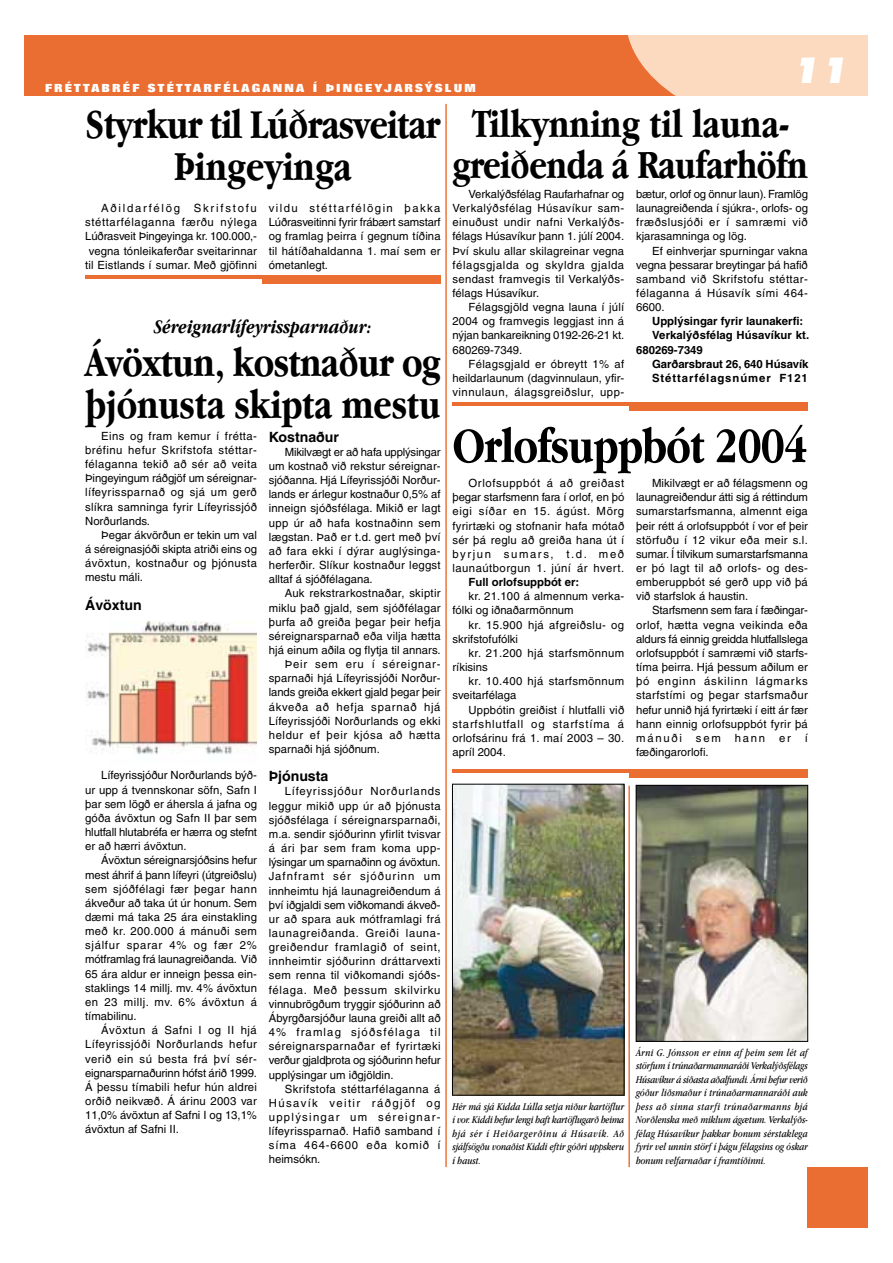
<style>
.page{position:relative;width:893px;height:1263px;background:#fff}
.page>*{position:absolute;margin:0;border:0;box-sizing:border-box;transform-origin:0 0}
.t1{font:700 51px "Apple Garamond";letter-spacing:-.015em;color:#000}
.t2{font:700 42.45px/42.5px "Apple Garamond";letter-spacing:-.015em;color:#000;text-align:center}
.t3{font:700 41.1px/41.1px "Apple Garamond";letter-spacing:-.015em;color:#000;text-align:center}
.t4{font:italic 800 33.9px "Futura";color:#fff}
.t5{font:italic 700 19.8px "Apple Garamond";color:#000}
.t6{font:700 14.1px "Helvetica";color:#000}
.t7{font:11.25px/14.1px "Helvetica";letter-spacing:.015em;color:#000;text-align:justify}
.t8{font:700 11.25px "Helvetica";color:#000}
.t9{font:800 11.25px "Folio";letter-spacing:.2em;color:#fff}
.t10{font:11.25px "Helvetica";letter-spacing:-.01em;color:#000}
.t11{font:11.25px "Helvetica";letter-spacing:.05em;color:#000}
.t12{font:11.25px "Helvetica";letter-spacing:.06em;color:#000}
.t13{font:700 11.25px "Helvetica";letter-spacing:.08em;color:#000}
.t14{font:11.25px "Helvetica";letter-spacing:.07em;color:#000}
.t15{font:italic 10.65px/13.5px "Apple Garamond";color:#000;text-align:justify}
</style>
<div class="page">
<div style="left:807px;top:1167px;width:60px;height:60px;background:#ea6d32"></div>
<div style="left:25px;top:36px;width:842px;height:60px;background:#ea6d32"></div>
<svg style="left:628px;top:36px;width:239px;height:60px;background:#fad1b5"></svg>
<img style="left:637px;top:787px;width:169px;height:253px">
<div style="left:635px;top:785px;width:173px;height:257px;border:1px solid #000"></div>
<div style="left:85px;top:275px;width:355px;height:8px;background:#ea6d32"></div>
<hr style="left:85px;top:279px;width:177px;height:4px;background:#fff">
<img style="left:85px;top:621px;width:171px;height:134px">
<div style="left:452px;top:403px;width:355px;height:8px;background:#ea6d32"></div>
<hr style="left:452px;top:407px;width:177px;height:4px;background:#fff">
<div style="left:452px;top:769px;width:355px;height:8px;background:#ea6d32"></div>
<hr style="left:452px;top:773px;width:177px;height:4px;background:#fff">
<img style="left:454px;top:786px;width:168px;height:308px">
<div style="left:452px;top:784px;width:172px;height:312px;border:1px solid #000"></div>
<hr style="left:445px;top:104px;width:2px;height:1063px;background:#ea6d32">
<hr style="left:628px;top:786px;width:2px;height:381px;background:#ea6d32">
<p class="t9" style="left:45px;top:84px;width:432px">FRÉTTABRÉF STÉTTARFÉLAGANNA Í ÞINGEYJARSÝSLUM</p>
<h3 class="t4" style="left:791px;top:55px;width:58px">11</h3>
<h2 class="t2" style="left:85px;top:107px;width:357px">Styrkur til Lúðrasveitar<br>Þingeyinga</h2>
<p class="t7" style="left:85px;top:202px;width:173px;text-align:right">Aðildarfélög Skrifstofu stéttarfélaganna færðu nýlega Lúðrasveit Þingeyinga kr. 100.000,- vegna tónleikaferðar sveitarinnar til Eistlands í sumar. Með gjöfinni</p>
<p class="t7" style="left:269px;top:202px;width:173px">vildu stéttarfélögin þakka Lúðrasveitinni fyrir frábært samstarf og framlag þeirra í gegnum tíðina til hátíðahaldanna 1. maí sem er ómetanlegt.</p>
<h3 class="t5" style="left:154px;top:319px;width:220px">Séreignarlífeyrissparnaður:</h3>
<h2 class="t2" style="left:85px;top:345px;width:357px;text-align:left">Ávöxtun, kostnaður og þjónusta skipta mestu</h2>
<p class="t7" style="left:85px;top:430px;width:173px;text-indent:16px">Eins og fram kemur í frétta&shy;bréfinu hefur Skrifstofa stéttar&shy;félaganna tekið að sér að veita Þingeyingum ráðgjöf um séreignar&shy;lífeyrissparnað og sjá um gerð slíkra samninga fyrir Lífeyrissjóð Norðurlands.</p>
<p class="t7" style="left:85px;top:529px;width:173px;text-indent:16px">Þegar ákvörðun er tekin um val á séreignasjóði skipta atriði eins og ávöxtun, kostnaður og þjónusta mestu máli.</p>
<p class="t6" style="left:85px;top:599px;width:58px">Ávöxtun</p>
<p class="t7" style="left:85px;top:770px;width:173px;text-indent:16px">Lífeyrissjóður Norðurlands býð&shy;ur upp á tvennskonar söfn, Safn I þar sem lögð er áhersla á jafna og góða ávöxtun og Safn II þar sem hlutfall hlutabréfa er hærra og stefnt er að hærri ávöxtun.</p>
<p class="t7" style="left:85px;top:854px;width:173px;text-indent:16px">Ávöxtun séreignarsjóðsins hefur mest áhrif á þann lífeyri (útgreiðslu) sem sjóðfélagi fær þegar hann ákveður að taka út úr honum. Sem dæmi má taka 25 ára einstakling með kr. 200.000 á mánuði sem sjálfur sparar 4% og fær 2% mótframlag frá launagreiðanda. Við 65 ára aldur er inneign þessa ein&shy;staklings 14 millj. mv. 4% ávöxtun en 23 millj. mv. 6% ávöxtun á tímabilinu.</p>
<p class="t7" style="left:85px;top:1024px;width:173px;text-indent:16px">Ávöxtun á Safni I og II hjá Lífeyrissjóði Norðurlands hefur verið ein sú besta frá því sér&shy;eignarsparnaðurinn hófst árið 1999.<br>Á þessu tímabili hefur hún aldrei orðið neikvæð. Á árinu 2003 var 11,0% ávöxtun af Safni I og 13,1% ávöxtun af Safni II.</p>
<p class="t6" style="left:269px;top:432px;width:72px">Kostnaður</p>
<p class="t7" style="left:269px;top:446px;width:173px;text-indent:16px">Mikilvægt er að hafa upplýsingar um kostnað við rekstur séreignar&shy;sjóðanna. Hjá Lífeyrissjóði Norður&shy;lands er árlegur kostnaður 0,5% af inneign sjóðsfélaga. Mikið er lagt upp úr að hafa kostnaðinn sem lægstan. Það er t.d. gert með því að fara ekki í dýrar auglýsinga&shy;herferðir. Slíkur kostnaður leggst alltaf á sjóðfélagana.</p>
<p class="t7" style="left:285px;top:587px;width:157px">Auk rekstrarkostnaðar, skiptir</p>
<p class="t7" style="left:269px;top:602px;width:173px">miklu það gjald, sem sjóðfélagar</p>
<p class="t7" style="left:269px;top:616px;width:173px">þurfa að greiða þegar þeir hefja</p>
<p class="t7" style="left:269px;top:630px;width:173px">séreignarsparnað eða vilja hætta</p>
<p class="t7" style="left:269px;top:644px;width:173px">hjá einum aðila og flytja til annars.</p>
<p class="t14" style="left:285px;top:660px;width:157px">Þeir sem eru í séreignar-</p>
<p class="t7" style="left:269px;top:672px;width:173px">sparnaði hjá Lífeyrissjóði Norður-</p>
<p class="t10" style="left:269px;top:688px;width:173px">lands greiða ekkert gjald þegar þeir</p>
<p class="t12" style="left:269px;top:703px;width:173px">ákveða að hefja sparnað hjá</p>
<p class="t7" style="left:269px;top:715px;width:173px">Lífeyrissjóði Norðurlands og ekki</p>
<p class="t11" style="left:269px;top:731px;width:173px">heldur ef þeir kjósa að hætta</p>
<p class="t7" style="left:269px;top:743px;width:112px">sparnaði hjá sjóðnum.</p>
<p class="t6" style="left:269px;top:771px;width:61px">Þjónusta</p>
<p class="t7" style="left:269px;top:786px;width:173px;text-indent:16px">Lífeyrissjóður Norðurlands leggur mikið upp úr að þjónusta sjóðsfélaga í séreignarsparnaði, m.a. sendir sjóðurinn yfirlit tvisvar á ári þar sem fram koma upp&shy;lýsingar um sparnaðinn og ávöxtun.<br>Jafnframt sér sjóðurinn um innheimtu hjá launagreiðendum á því iðgjaldi sem viðkomandi ákveð&shy;ur að spara auk mótframlagi frá launagreiðanda. Greiði launa&shy;greiðendur framlagið of seint, innheimtir sjóðurinn dráttarvexti sem renna til viðkomandi sjóðs&shy;félaga. Með þessum skilvirku vinnubrögðum tryggir sjóðurinn að Ábyrgðarsjóður launa greiði allt að 4% framlag sjóðsfélaga til séreignarsparnaðar ef fyrirtæki verður gjaldþrota og sjóðurinn hefur upplýsingar um iðgjöldin.</p>
<p class="t7" style="left:269px;top:1083px;width:173px;text-indent:16px">Skrifstofa stéttarfélaganna á Húsavík veitir ráðgjöf og upplýsingar um séreignar&shy;lífeyrissparnað. Hafið samband í síma 464-6600 eða komið í heimsókn.</p>
<h3 class="t3" style="left:452px;top:106px;width:357px">Tilkynning til launa&shy;greiðenda á Raufarhöfn</h3>
<p class="t7" style="left:452px;top:188px;width:173px;text-indent:16px">Verkalýðsfélag Raufarhafnar og Verkalýðsfélag Húsavíkur sam&shy;einuðust undir nafni Verkalýðs&shy;félags Húsavíkur þann 1. júlí 2004.<br>Því skulu allar skilagreinar vegna félagsgjalda og skyldra gjalda sendast framvegis til Verkalýðs&shy;félags Húsavíkur.</p>
<p class="t7" style="left:452px;top:301px;width:173px;text-indent:16px">Félagsgjöld vegna launa í júlí 2004 og framvegis leggjast inn á nýjan bankareikning 0192-26-21 kt.<br>680269-7349.</p>
<p class="t7" style="left:452px;top:358px;width:173px;text-indent:16px">Félagsgjald er óbreytt 1% af heildarlaunum (dagvinnulaun, yfir&shy;vinnulaun, álagsgreiðslur, upp-</p>
<p class="t7" style="left:636px;top:188px;width:173px">bætur, orlof og önnur laun). Framlög launagreiðenda í sjúkra-, orlofs- og fræðslusjóði er í samræmi við kjarasamninga og lög.</p>
<p class="t7" style="left:636px;top:245px;width:173px;text-indent:16px">Ef einhverjar spurningar vakna vegna þessarar breytingar þá hafið samband við Skrifstofu stéttar&shy;félaganna á Húsavík sími 464- 6600.</p>
<p class="t8" style="left:652px;top:317px;width:153px">Upplýsingar fyrir launakerfi:</p>
<p class="t8" style="left:652px;top:331px;width:158px">Verkalýðsfélag Húsavíkur kt.</p>
<p class="t8" style="left:636px;top:346px;width:68px">680269-7349</p>
<p class="t8" style="left:652px;top:360px;width:158px">Garðarsbraut 26, 640 Húsavík</p>
<p class="t13" style="left:652px;top:374px;width:157px">Stéttarfélagsnúmer F121</p>
<h1 class="t1" style="left:452px;top:427px;width:357px">Orlofsuppbót 2004</h1>
<p class="t7" style="left:452px;top:477px;width:173px;text-indent:16px">Orlofsuppbót á að greiðast þegar starfsmenn fara í orlof, en þó eigi síðar en 15. ágúst. Mörg fyrirtæki og stofnanir hafa mótað sér þá reglu að greiða hana út í byrjun sumars, t.d. með launaútborgun 1. júní ár hvert.</p>
<p class="t8" style="left:468px;top:578px;width:112px">Full orlofsuppbót er:</p>
<p class="t7" style="left:452px;top:590px;width:173px;text-indent:16px">kr. 21.100 á almennum verka&shy;fólki og iðnaðarmönnum</p>
<p class="t7" style="left:452px;top:619px;width:173px;text-indent:16px">kr. 15.900 hjá afgreiðslu- og skrifstofufólki</p>
<p class="t7" style="left:452px;top:647px;width:173px;text-indent:16px">kr. 21.200 hjá starfsmönnum ríkisins</p>
<p class="t7" style="left:452px;top:675px;width:173px;text-indent:16px">kr. 10.400 hjá starfsmönnum sveitarfélaga</p>
<p class="t7" style="left:452px;top:704px;width:173px;text-indent:16px">Uppbótin greiðist í hlutfalli við starfshlutfall og starfstíma á orlofsárinu frá 1. maí 2003 – 30. apríl 2004.</p>
<p class="t7" style="left:636px;top:477px;width:173px;text-indent:16px">Mikilvægt er að félagsmenn og launagreiðendur átti sig á réttindum sumarstarfsmanna, almennt eiga þeir rétt á orlofsuppbót í vor ef þeir störfuðu í 12 vikur eða meir s.l. sumar. Í tilvikum sumarstarfsmanna er þó lagt til að orlofs- og des&shy;emberuppbót sé gerð upp við þá við starfslok á haustin.</p>
<p class="t7" style="left:636px;top:605px;width:173px;text-indent:16px">Starfsmenn sem fara í fæðingar&shy;orlof, hætta vegna veikinda eða aldurs fá einnig greidda hlutfallslega orlofsuppbót í samræmi við starfs&shy;tíma þeirra. Hjá þessum aðilum er þó enginn áskilinn lágmarks starfstími og þegar starfsmaður hefur unnið hjá fyrirtæki í eitt ár fær hann einnig orlofsuppbót fyrir þá mánuði sem hann er í fæðingarorlofi.</p>
<p class="t15" style="left:452px;top:1101px;width:173px">Hér má sjá Kidda Lúlla setja niður kartöflur í vor. Kiddi hefur lengi haft kartöflugarð heima hjá sér í Heiðargerðinu á Húsavík. Að sjálfsögðu vonaðist Kiddi eftir góðri uppskeru í haust.</p>
<p class="t15" style="left:636px;top:1047px;width:173px">Árni G. Jónsson er einn af þeim sem lét af störfum í trúnaðarmannaráði Verkalýðsfélags Húsavíkur á síðasta aðalfundi. Árni hefur verið góður liðsmaður í trúnaðarmannaráði auk þess að sinna starfi trúnaðarmanns hjá Norðlenska með miklum ágætum. Verkalýðs&shy;félag Húsavíkur þakkar honum sérstaklega fyrir vel unnin störf í þágu félagsins og óskar honum velfarnaðar í framtíðinni.</p>
</div>
